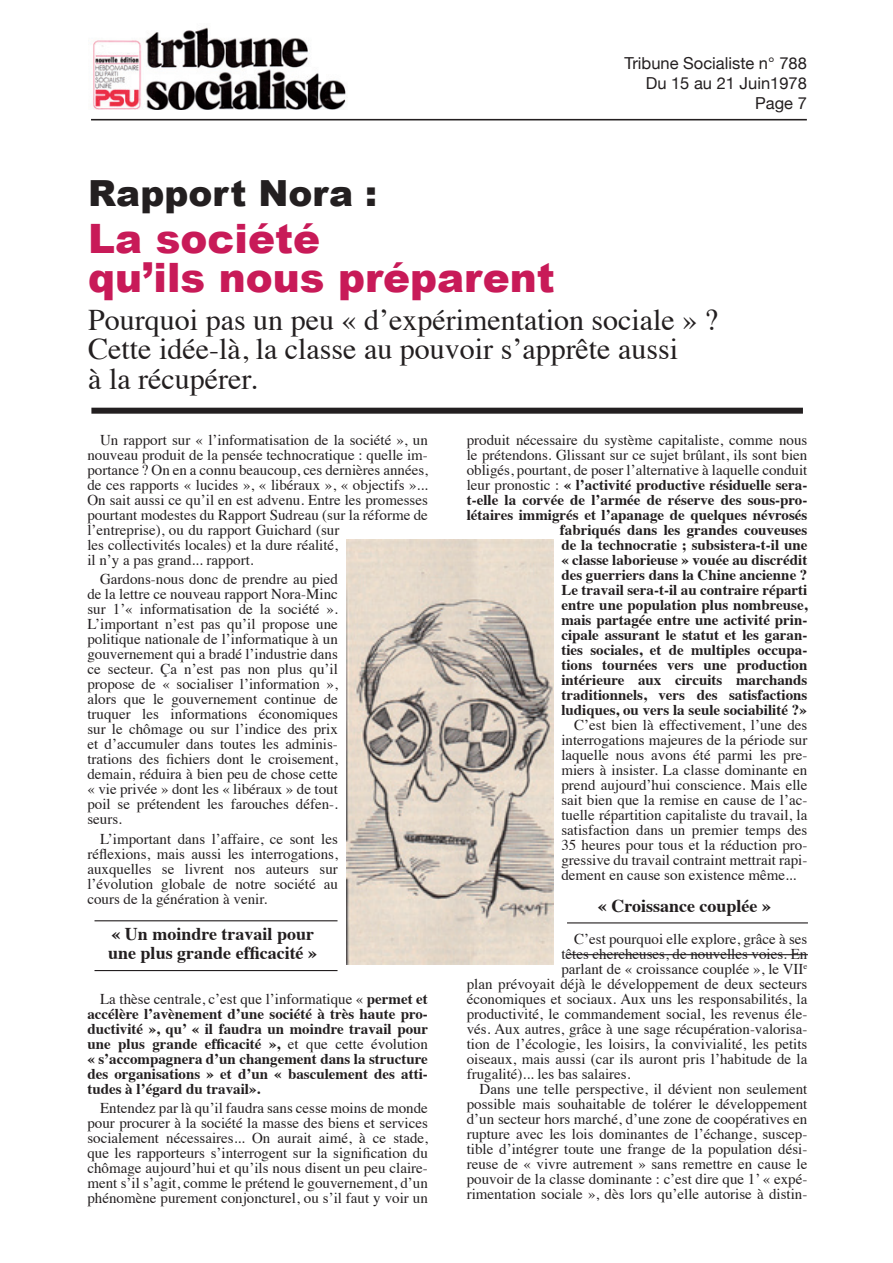
<style>
.page{position:relative;width:893px;height:1263px;background:#fff}
.page>*{position:absolute;margin:0;border:0;box-sizing:border-box;transform-origin:0 0}
.t1{font:900 40.5px/38.7px "Arial";color:#c81a58}
.t2{font:900 36px "Arial";color:#231f20}
.t3{font:30px/29.5px "Times";color:#231f20}
.t4{font:700 18px/19.2px "Times";color:#231f20}
.t5{font:16.5px/19.8px "Helvetica Neue";color:#231f20;text-align:right}
.t6{font:15px/15px "Times";color:#231f20;text-align:justify}
.t7{font:700 15px/15px "Times";color:#231f20;text-align:justify}
.s1{font-weight:400}
</style>
<div class="page">
<hr style="left:91px;top:119px;width:716px;height:1px;background:#231f20">
<img style="left:93px;top:27px;width:253px;height:82px">
<div style="left:91px;top:408px;width:712px;height:6px;background:#231f20"></div>
<img style="left:347px;top:540px;width:207px;height:424px">
<hr style="left:94px;top:920px;width:244px;height:1px;background:#231f20">
<hr style="left:94px;top:970px;width:244px;height:1px;background:#231f20">
<hr style="left:567px;top:922px;width:241px;height:1px;background:#231f20">
<hr style="left:567px;top:954px;width:241px;height:1px;background:#231f20">
<p class="t5" style="left:624px;top:53px;width:184px">Tribune Socialiste n° 788<br>Du 15 au 21 Juin1978<br>Page 7</p>
<h2 class="t2" style="left:88px;top:167px;width:290px">Rapport Nora :</h2>
<h1 class="t1" style="left:88px;top:218px;width:468px">La société<br>qu’ils nous préparent</h1>
<h3 class="t3" style="left:88px;top:302px;width:631px">Pourquoi pas un peu « d’expérimentation sociale » ?<br>Cette idée-là, la classe au pouvoir s’apprête aussi<br>à la récupérer.</h3>
<p class="t6" style="left:87px;top:431px;width:342px;text-align:left;text-indent:13px">Un rapport sur « l’informatisation de la société », un nouveau produit de la pensée technocratique : quelle im&shy;portance ? On en a connu beaucoup, ces dernières années, de ces rapports « lucides », « libéraux », « objectifs »...<br>On sait aussi ce qu’il en est advenu. Entre les promesses pourtant modestes du Rapport Sudreau (sur la réforme de l’entreprise), ou du rapport Guichard (sur<br>les collectivités locales) et la dure réalité,<br>il n’y a pas grand... rapport.</p>
<p class="t6" style="left:87px;top:570px;width:252px;text-indent:13px">Gardons-nous donc de prendre au pied de la lettre ce nouveau rapport Nora-Minc sur 1’« informatisation de la société ».<br>L’important n’est pas qu’il propose une politique nationale de l’informatique à un gouvernement qui a bradé l’industrie dans ce secteur. Ça n’est pas non plus qu’il propose de « socialiser l’information », alors que le gouvernement continue de truquer les informations économiques sur le chômage ou sur l’indice des prix et d’accumuler dans toutes les adminis&shy;trations des fichiers dont le croisement, demain, réduira à bien peu de chose cette « vie privée » dont les « libéraux » de tout poil se prétendent les farouches défen-. seurs.</p>
<p class="t6" style="left:87px;top:830px;width:252px;text-indent:13px">L’important dans l’affaire, ce sont les réflexions, mais aussi les interrogations, auxquelles se livrent nos auteurs sur l’évolution globale de notre société au cours de la génération à venir.</p>
<p class="t4" style="left:108px;top:922px;width:210px">« Un moindre travail pour une plus grande efficacité »</p>
<p class="t7" style="left:87px;top:990px;width:342px;text-indent:13px"><span class="s1">La thèse centrale, c’est que l’informatique «</span> permet et accélère l’avènement d’une société à très haute pro&shy;ductivité », qu’ « il faudra un moindre travail pour une plus grande efficacité », <span class="s1">et que cette évolution </span>« s’accompagnera d’un changement dans la structure des organisations » et d’un « basculement des atti&shy;tudes à l’égard du travail».</p>
<p class="t6" style="left:87px;top:1099px;width:342px;text-indent:13px">Entendez par là qu’il faudra sans cesse moins de monde pour procurer à la société la masse des biens et services socialement nécessaires... On aurait aimé, à ce stade, que les rapporteurs s’interrogent sur la signification du chômage aujourd’hui et qu’ils nous disent un peu claire&shy;ment s’il s’agit, comme le prétend le gouvernement, d’un phénomène purement conjoncturel, ou s’il faut y voir un</p>
<p class="t7" style="left:467px;top:431px;width:342px;text-align:right"><span class="s1">produit nécessaire du système capitaliste, comme nous le prétendons. Glissant sur ce sujet brûlant, ils sont bien obligés, pourtant, de poser l’alternative à laquelle conduit leur pronostic :</span> « l’activité productive résiduelle sera&shy;t-elle la corvée de l’armée de réserve des sous-pro&shy;létaires immigrés et l’apanage de quelques névrosés fabriqués dans les grandes couveuses<br>de la technocratie ; subsistera-t-il une<br>« classe laborieuse » vouée au discrédit<br>des guerriers dans la Chine ancienne ?<br>Le travail sera-t-il au contraire réparti<br>entre une population plus nombreuse,<br>mais partagée entre une activité prin-<br>cipale assurant le statut et les garan-<br>ties sociales, et de multiples occupa-<br>tions tournées vers une production<br>intérieure aux circuits marchands<br>traditionnels, vers des satisfactions<br>ludiques, ou vers la seule sociabilité ?»</p>
<p class="t6" style="left:561px;top:716px;width:248px;text-indent:13px">C’est bien là effectivement, l’une des interrogations majeures de la période sur laquelle nous avons été parmi les pre&shy;miers à insister. La classe dominante en prend aujourd’hui conscience. Mais elle sait bien que la remise en cause de l’ac&shy;tuelle répartition capitaliste du travail, la satisfaction dans un premier temps des 35 heures pour tous et la réduction pro&shy;gressive du travail contraint mettrait rapi&shy;dement en cause son existence même...</p>
<p class="t4" style="left:598px;top:894px;width:175px">« Croissance couplée »</p>
<p class="t6" style="left:574px;top:930px;width:235px">C’est pourquoi elle explore, grâce à ses</p>
<p class="t6" style="left:561px;top:945px;width:247px">têtes chercheuses, de nouvelles voies. En</p>
<p class="t6" style="left:561px;top:960px;width:247px">parlant de « croissance couplée », le VII<sup>e</sup></p>
<p class="t6" style="left:467px;top:975px;width:342px">plan prévoyait déjà le développement de deux secteurs</p>
<p class="t6" style="left:467px;top:990px;width:342px">économiques et sociaux. Aux uns les responsabilités, la</p>
<p class="t6" style="left:467px;top:1005px;width:342px">productivité, le commandement social, les revenus éle-</p>
<p class="t6" style="left:467px;top:1020px;width:342px">vés. Aux autres, grâce à une sage récupération-valorisa-</p>
<p class="t6" style="left:467px;top:1035px;width:342px">tion de l’écologie, les loisirs, la convivialité, les petits</p>
<p class="t6" style="left:467px;top:1050px;width:342px">oiseaux, mais aussi (car ils auront pris l’habitude de la</p>
<p class="t6" style="left:467px;top:1065px;width:165px">frugalité)... les bas salaires.</p>
<p class="t6" style="left:480px;top:1080px;width:329px">Dans une telle perspective, il dévient non seulement</p>
<p class="t6" style="left:467px;top:1095px;width:342px">possible mais souhaitable de tolérer le développement</p>
<p class="t6" style="left:467px;top:1110px;width:342px">d’un secteur hors marché, d’une zone de coopératives en</p>
<p class="t6" style="left:467px;top:1125px;width:342px">rupture avec les lois dominantes de l’échange, suscep-</p>
<p class="t6" style="left:467px;top:1140px;width:342px">tible d’intégrer toute une frange de la population dési-</p>
<p class="t6" style="left:467px;top:1155px;width:342px">reuse de « vivre autrement » sans remettre en cause le</p>
<p class="t6" style="left:467px;top:1170px;width:342px">pouvoir de la classe dominante : c’est dire que 1’ « expé-</p>
<p class="t6" style="left:467px;top:1185px;width:342px">rimentation sociale », dès lors qu’elle autorise à distin-</p>
</div>
